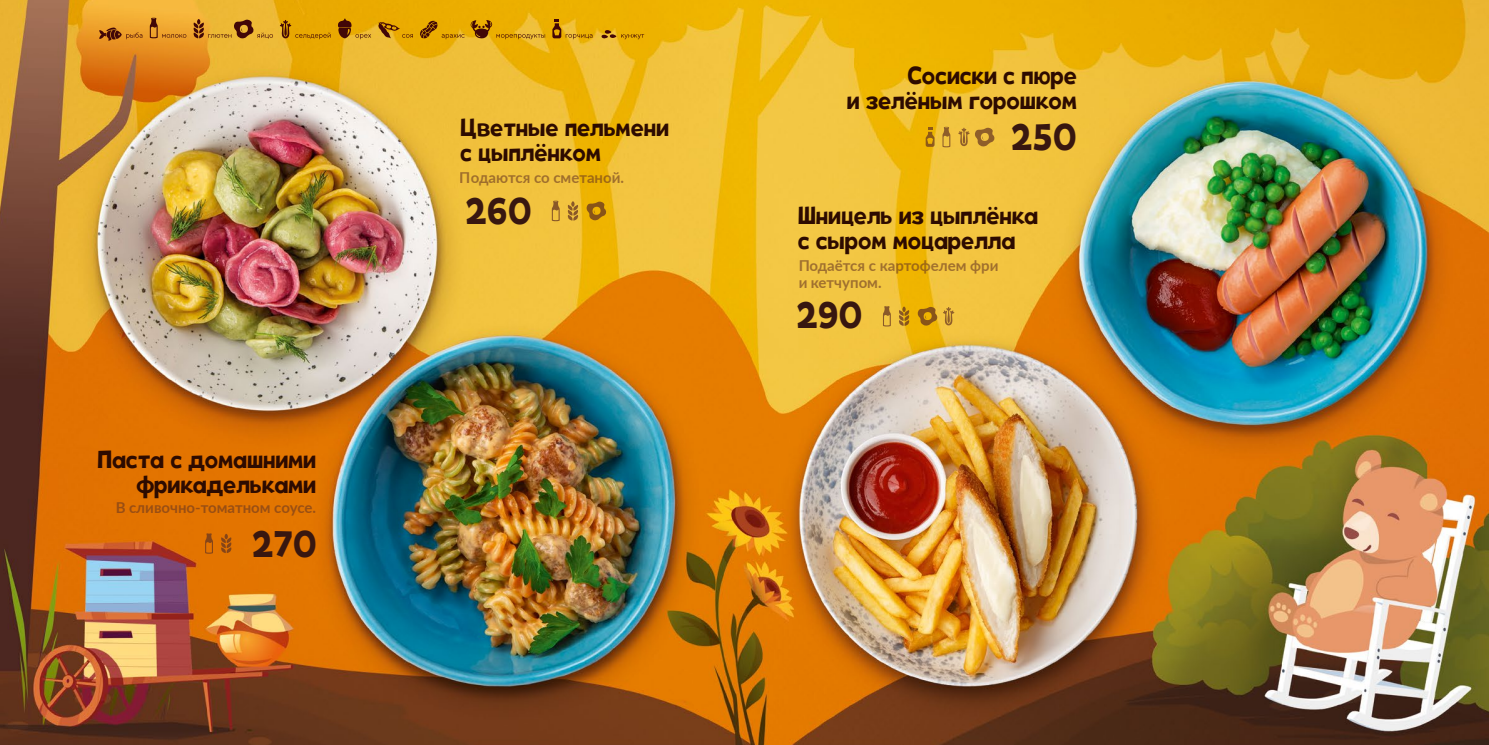
<style>
.page{position:relative;width:1489px;height:745px;background:#fff}
.page>*{position:absolute;margin:0;border:0;box-sizing:border-box;transform-origin:0 0}
.t1{font:37.5px "Tobi";color:#381710}
.t2{font:25px/25px "Tobi";color:#2d0b00}
.t3{font:700 15px/16.2px "Lato";color:#683621}
</style>
<div class="page">
<img style="left:0;top:0;width:1488px;height:744px">
<svg style="left:221px;top:533px;width:10px;height:20px"></svg>
<svg style="left:205px;top:532px;width:8px;height:21px"></svg>
<svg style="left:567px;top:201px;width:11px;height:20px"></svg>
<svg style="left:551px;top:200px;width:8px;height:21px"></svg>
<svg style="left:586px;top:201px;width:21px;height:19px"></svg>
<svg style="left:898px;top:306px;width:11px;height:20px"></svg>
<svg style="left:882px;top:305px;width:8px;height:21px"></svg>
<svg style="left:99px;top:27px;width:43px;height:14px"></svg>
<svg style="left:150px;top:18px;width:36px;height:20px"></svg>
<svg style="left:193px;top:19px;width:80px;height:20px;background:#c68d29"></svg>
<svg style="left:280px;top:20px;width:51px;height:19px"></svg>
<svg style="left:337px;top:18px;width:34px;height:21px"></svg>
<svg style="left:378px;top:22px;width:35px;height:16px"></svg>
<svg style="left:419px;top:21px;width:45px;height:18px"></svg>
<svg style="left:470px;top:20px;width:75px;height:19px"></svg>
<svg style="left:552px;top:19px;width:40px;height:20px"></svg>
<svg style="left:601px;top:30px;width:43px;height:9px"></svg>
<svg style="left:942px;top:127px;width:8px;height:20px"></svg>
<svg style="left:925px;top:127px;width:9px;height:20px"></svg>
<svg style="left:917px;top:306px;width:37px;height:19px"></svg>
<svg style="left:958px;top:127px;width:37px;height:19px"></svg>
<p class="t2" style="left:97px;top:446px;width:220px;text-align:right">Паста с домашними фрикадельками</p>
<p class="t3" style="left:115px;top:498px;width:202px">В сливочно-томатном соусе.</p>
<h1 class="t1" style="left:252px;top:520px;width:67px">270</h1>
<p class="t2" style="left:460px;top:115px;width:210px">Цветные пельмени с цыплёнком</p>
<p class="t3" style="left:460px;top:168px;width:166px">Подаются со сметаной.</p>
<h1 class="t1" style="left:465px;top:188px;width:68px">260</h1>
<p class="t2" style="left:846px;top:63px;width:232px;text-align:right">Сосиски с пюре<br>и зелёным горошком</p>
<h1 class="t1" style="left:1010px;top:114px;width:67px">250</h1>
<p class="t2" style="left:797px;top:203px;width:242px">Шницель из цыплёнка с сыром моцарелла</p>
<p class="t3" style="left:798px;top:257px;width:202px">Подаётся с картофелем фри и кетчупом.</p>
<h1 class="t1" style="left:796px;top:292px;width:68px">290</h1>
</div>
